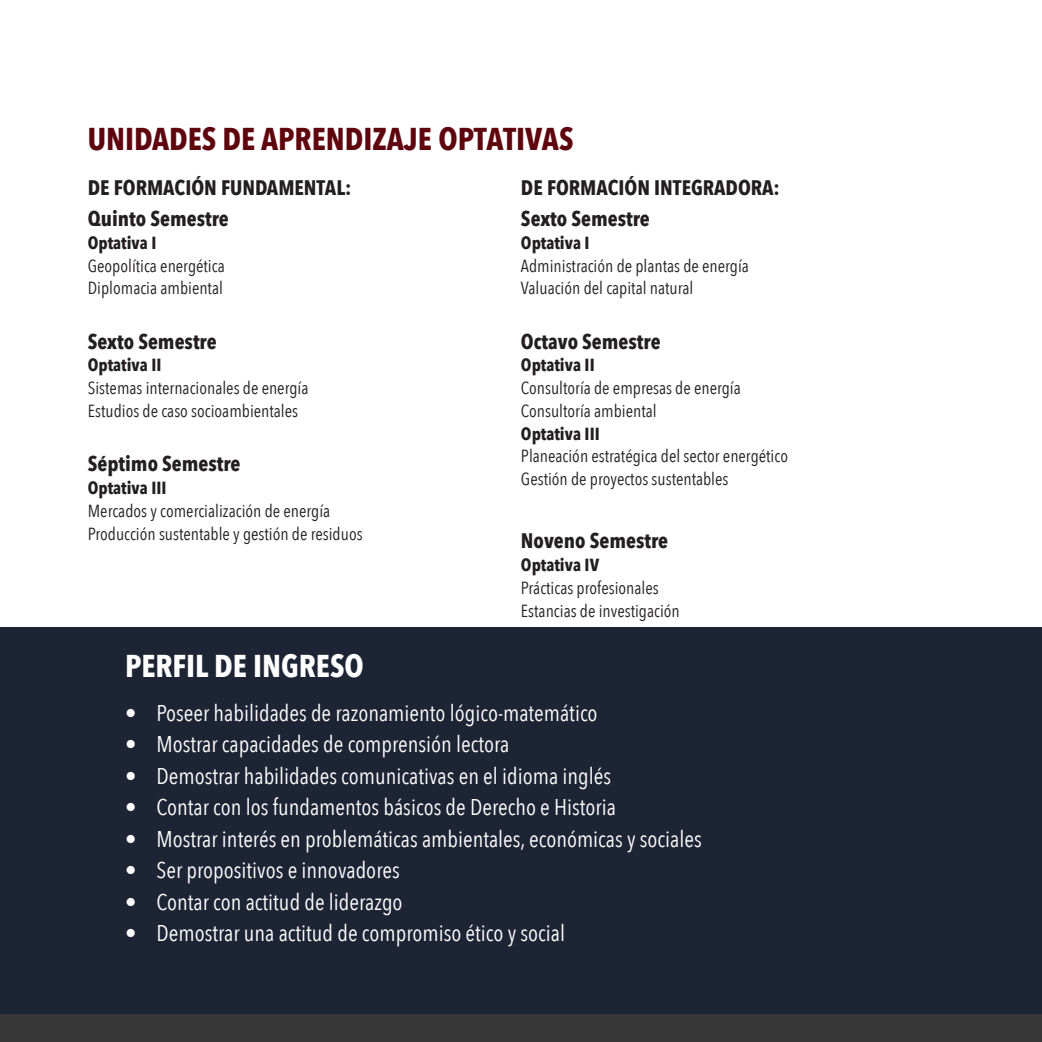
<style>
.page{position:relative;width:1042px;height:1042px;background:#fff}
.page>*{position:absolute;margin:0;border:0;box-sizing:border-box;transform-origin:0 0}
.t1{font:700 31.5px "Avenir Next Condensed";color:#5f050e}
.t2{font:700 31.5px "Avenir Next Condensed";color:#fff}
.t3{font:22.75px "Avenir Next Condensed";color:#fff}
.t4{font:700 21px "Avenir Next Condensed";color:#231f20}
.t5{font:17.5px "Avenir Next Condensed";color:#231f20}
.t6{font:700 17.5px "Avenir Next Condensed";color:#231f20}
</style>
<div class="page">
<div style="left:0;top:627px;width:1042px;height:415px;background:#1d2434"></div>
<p class="t1" style="left:88px;top:120px;width:487px">UNIDADES DE APRENDIZAJE OPTATIVAS</p>
<p class="t4" style="left:521px;top:174px;width:260px">DE FORMACIÓN INTEGRADORA:</p>
<p class="t4" style="left:521px;top:206px;width:130px">Sexto Semestre</p>
<p class="t6" style="left:521px;top:232px;width:70px">Optativa I</p>
<p class="t5" style="left:521px;top:251px;width:229px">Administración de plantas de energía</p>
<p class="t5" style="left:521px;top:273px;width:174px">Valuación del capital natural</p>
<p class="t4" style="left:521px;top:328px;width:141px">Octavo Semestre</p>
<p class="t6" style="left:521px;top:355px;width:75px">Optativa II</p>
<p class="t5" style="left:521px;top:373px;width:221px">Consultoría de empresas de energía</p>
<p class="t5" style="left:521px;top:396px;width:137px">Consultoría ambiental</p>
<p class="t6" style="left:521px;top:423px;width:80px">Optativa III</p>
<p class="t5" style="left:521px;top:441px;width:268px">Planeación estratégica del sector energético</p>
<p class="t5" style="left:521px;top:464px;width:209px">Gestión de proyectos sustentables</p>
<p class="t4" style="left:88px;top:174px;width:265px">DE FORMACIÓN FUNDAMENTAL:</p>
<p class="t4" style="left:88px;top:206px;width:143px">Quinto Semestre</p>
<p class="t6" style="left:88px;top:232px;width:70px">Optativa I</p>
<p class="t5" style="left:88px;top:251px;width:138px">Geopolítica energética</p>
<p class="t5" style="left:88px;top:273px;width:137px">Diplomacia ambiental</p>
<p class="t4" style="left:88px;top:328px;width:130px">Sexto Semestre</p>
<p class="t6" style="left:88px;top:355px;width:75px">Optativa II</p>
<p class="t5" style="left:88px;top:373px;width:222px">Sistemas internacionales de energía</p>
<p class="t5" style="left:88px;top:396px;width:212px">Estudios de caso socioambientales</p>
<p class="t4" style="left:88px;top:451px;width:154px">Séptimo Semestre</p>
<p class="t6" style="left:88px;top:477px;width:80px">Optativa III</p>
<p class="t5" style="left:88px;top:496px;width:244px">Mercados y comercialización de energía</p>
<p class="t5" style="left:88px;top:518px;width:276px">Producción sustentable y gestión de residuos</p>
<p class="t4" style="left:521px;top:528px;width:149px">Noveno Semestre</p>
<p class="t6" style="left:521px;top:554px;width:80px">Optativa IV</p>
<p class="t5" style="left:521px;top:573px;width:139px">Prácticas profesionales</p>
<p class="t5" style="left:521px;top:595px;width:160px">Estancias de investigación</p>
<p class="t2" style="left:125px;top:646px;width:240px">PERFIL DE INGRESO</p>
<p class="t3" style="left:125px;top:693px;width:474px">• Poseer habilidades de razonamiento lógico-matemático</p>
<p class="t3" style="left:125px;top:725px;width:386px">• Mostrar capacidades de comprensión lectora</p>
<p class="t3" style="left:125px;top:756px;width:487px">• Demostrar habilidades comunicativas en el idioma inglés</p>
<p class="t3" style="left:125px;top:788px;width:492px">• Contar con los fundamentos básicos de Derecho e Historia</p>
<p class="t3" style="left:125px;top:819px;width:578px">• Mostrar interés en problemáticas ambientales, económicas y sociales</p>
<p class="t3" style="left:125px;top:851px;width:276px">• Ser propositivos e innovadores</p>
<p class="t3" style="left:125px;top:882px;width:279px">• Contar con actitud de liderazgo</p>
<p class="t3" style="left:125px;top:914px;width:442px">• Demostrar una actitud de compromiso ético y social</p>
</div>
